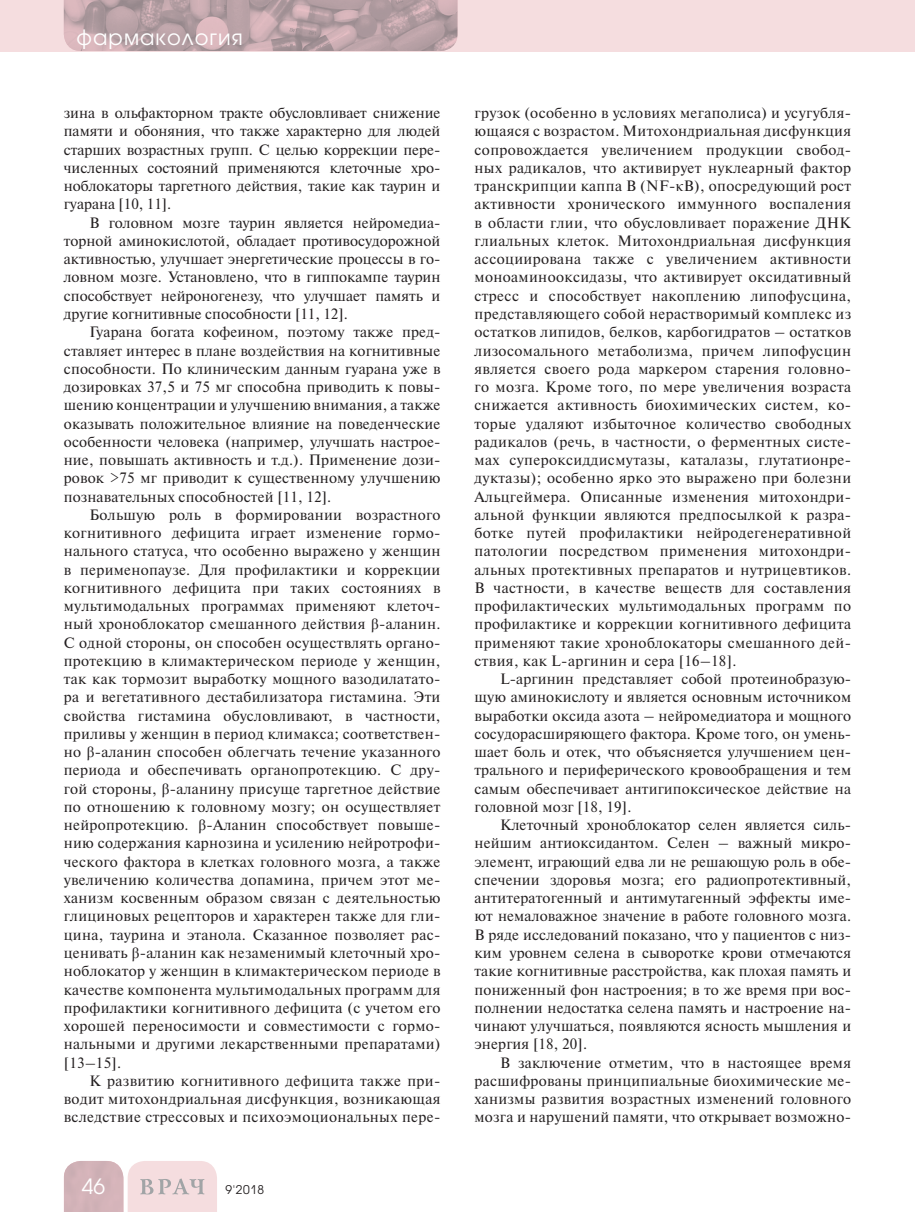
<style>
.page{position:relative;width:915px;height:1212px;background:#fff}
.page>*{position:absolute;margin:0;border:0;box-sizing:border-box;transform-origin:0 0}
.t1{font:21px "Avant Garde Gothic C";letter-spacing:.05em;color:#fff}
.t2{font:15px/18.3px "Newton C";letter-spacing:.01em;color:#231f20;text-align:justify}
.t3{font:12px "Avant Garde Gothic C";color:#231f20}
.s1{font-family:"Times New Roman"}
</style>
<div class="page">
<div style="left:0;top:0;width:914px;height:51px;background:#f5dddf"></div>
<svg style="left:64px;top:1161px;width:153px;height:51px;background:#e4cccf"></svg>
<img style="left:64px;top:0;width:393px;height:51px">
<h1 class="t1" style="left:77px;top:27px;width:168px">фармакология</h1>
<p class="t2" style="left:64px;top:105px;width:378px">зина в ольфакторном тракте обусловливает снижение памяти и обоняния, что также характерно для людей старших возрастных групп. С целью коррекции пере&shy;численных состояний применяются клеточные хро&shy;ноблокаторы таргетного действия, такие как таурин и гуарана [10, 11].</p>
<p class="t2" style="left:64px;top:215px;width:378px;text-indent:26px">В головном мозге таурин является нейромедиа&shy;торной аминокислотой, обладает противосудорожной активностью, улучшает энергетические процессы в го&shy;ловном мозге. Установлено, что в гиппокампе таурин способствует нейроногенезу, что улучшает память и другие когнитивные способности [11, 12].</p>
<p class="t2" style="left:64px;top:324px;width:378px;text-indent:26px">Гуарана богата кофеином, поэтому также пред&shy;ставляет интерес в плане воздействия на когнитивные способности. По клиническим данным гуарана уже в дозировках 37,5 и 75 мг способна приводить к повы&shy;шению концентрации и улучшению внимания, а также оказывать положительное влияние на поведенческие особенности человека (например, улучшать настрое&shy;ние, повышать активность и т.д.). Применение дози&shy;ровок &gt;75 мг приводит к существенному улучшению познавательных способностей [11, 12].</p>
<p class="t2" style="left:64px;top:507px;width:378px;text-indent:26px">Большую роль в формировании возрастного когнитивного дефицита играет изменение гормо&shy;нального статуса, что особенно выражено у женщин в перименопаузе. Для профилактики и коррекции когнитивного дефицита при таких состояниях в мультимодальных программах применяют клеточ&shy;ный хроноблокатор смешанного действия <span class="s1">β</span>-аланин.<br>С одной стороны, он способен осуществлять органо&shy;протекцию в климактерическом периоде у женщин, так как тормозит выработку мощного вазодилатато&shy;ра и вегетативного дестабилизатора гистамина. Эти свойства гистамина обусловливают, в частности, приливы у женщин в период климакса; соответствен&shy;но <span class="s1">β</span>-аланин способен облегчать течение указанного периода и обеспечивать органопротекцию. С дру&shy;гой стороны, <span class="s1">β</span>-аланину присуще таргетное действие по отношению к головному мозгу; он осуществляет нейропротекцию. <span class="s1">β</span>-Аланин способствует повыше&shy;нию содержания карнозина и усилению нейротрофи&shy;ческого фактора в клетках головного мозга, а также увеличению количества допамина, причем этот ме&shy;ханизм косвенным образом связан с деятельностью глициновых рецепторов и характерен также для гли&shy;цина, таурина и этанола. Сказанное позволяет рас&shy;ценивать <span class="s1">β</span>-аланин как незаменимый клеточный хро&shy;ноблокатор у женщин в климактерическом периоде в качестве компонента мультимодальных программ для профилактики когнитивного дефицита (с учетом его хорошей переносимости и совместимости с гормо&shy;нальными и другими лекарственными препаратами) [13–15].</p>
<p class="t2" style="left:64px;top:1073px;width:378px;text-indent:26px">К развитию когнитивного дефицита также при&shy;водит митохондриальная дисфункция, возникающая вследствие стрессовых и психоэмоциональных пере-</p>
<h1 class="t1" style="left:82px;top:1177px;width:25px">46</h1>
<p class="t3" style="left:225px;top:1184px;width:40px">9'2018</p>
<p class="t2" style="left:474px;top:105px;width:378px">грузок (особенно в условиях мегаполиса) и усугубля&shy;ющаяся с возрастом. Митохондриальная дисфункция сопровождается увеличением продукции свобод&shy;ных радикалов, что активирует нуклеарный фактор транскрипции каппа В (NF-<span class="s1">κ</span>В), опосредующий рост активности хронического иммунного воспаления в области глии, что обусловливает поражение ДНК глиальных клеток. Митохондриальная дисфункция ассоциирована также с увеличением активности моноаминооксидазы, что активирует оксидативный стресс и способствует накоплению липофусцина, представляющего собой нерастворимый комплекс из остатков липидов, белков, карбогидратов – остатков лизосомального метаболизма, причем липофусцин является своего рода маркером старения головно&shy;го мозга. Кроме того, по мере увеличения возраста снижается активность биохимических систем, ко&shy;торые удаляют избыточное количество свободных радикалов (речь, в частности, о ферментных систе&shy;мах супероксиддисмутазы, каталазы, глутатионре&shy;дуктазы); особенно ярко это выражено при болезни Альцгеймера. Описанные изменения митохондри&shy;альной функции являются предпосылкой к разра&shy;ботке путей профилактики нейродегенеративной патологии посредством применения митохондри&shy;альных протективных препаратов и нутрицевтиков.<br>В частности, в качестве веществ для составления профилактических мультимодальных программ по профилактике и коррекции когнитивного дефицита применяют такие хроноблокаторы смешанного дей&shy;ствия, как L-аргинин и сера [16–18].</p>
<p class="t2" style="left:474px;top:671px;width:378px;text-indent:26px">L-аргинин представляет собой протеинобразую&shy;щую аминокислоту и является основным источником выработки оксида азота – нейромедиатора и мощного сосудорасширяющего фактора. Кроме того, он умень&shy;шает боль и отек, что объясняется улучшением цен&shy;трального и периферического кровообращения и тем самым обеспечивает антигипоксическое действие на головной мозг [18, 19].</p>
<p class="t2" style="left:474px;top:817px;width:378px;text-indent:26px">Клеточный хроноблокатор селен является силь&shy;нейшим антиоксидантом. Селен – важный микро&shy;элемент, играющий едва ли не решающую роль в обе&shy;спечении здоровья мозга; его радиопротективный, антитератогенный и антимутагенный эффекты име&shy;ют немаловажное значение в работе головного мозга.<br>В ряде исследований показано, что у пациентов с низ&shy;ким уровнем селена в сыворотке крови отмечаются такие когнитивные расстройства, как плохая память и пониженный фон настроения; в то же время при вос&shy;полнении недостатка селена память и настроение на&shy;чинают улучшаться, появляются ясность мышления и энергия [18, 20].</p>
<p class="t2" style="left:474px;top:1055px;width:378px;text-indent:26px">В заключение отметим, что в настоящее время расшифрованы принципиальные биохимические ме&shy;ханизмы развития возрастных изменений головного мозга и нарушений памяти, что открывает возможно-</p>
</div>
